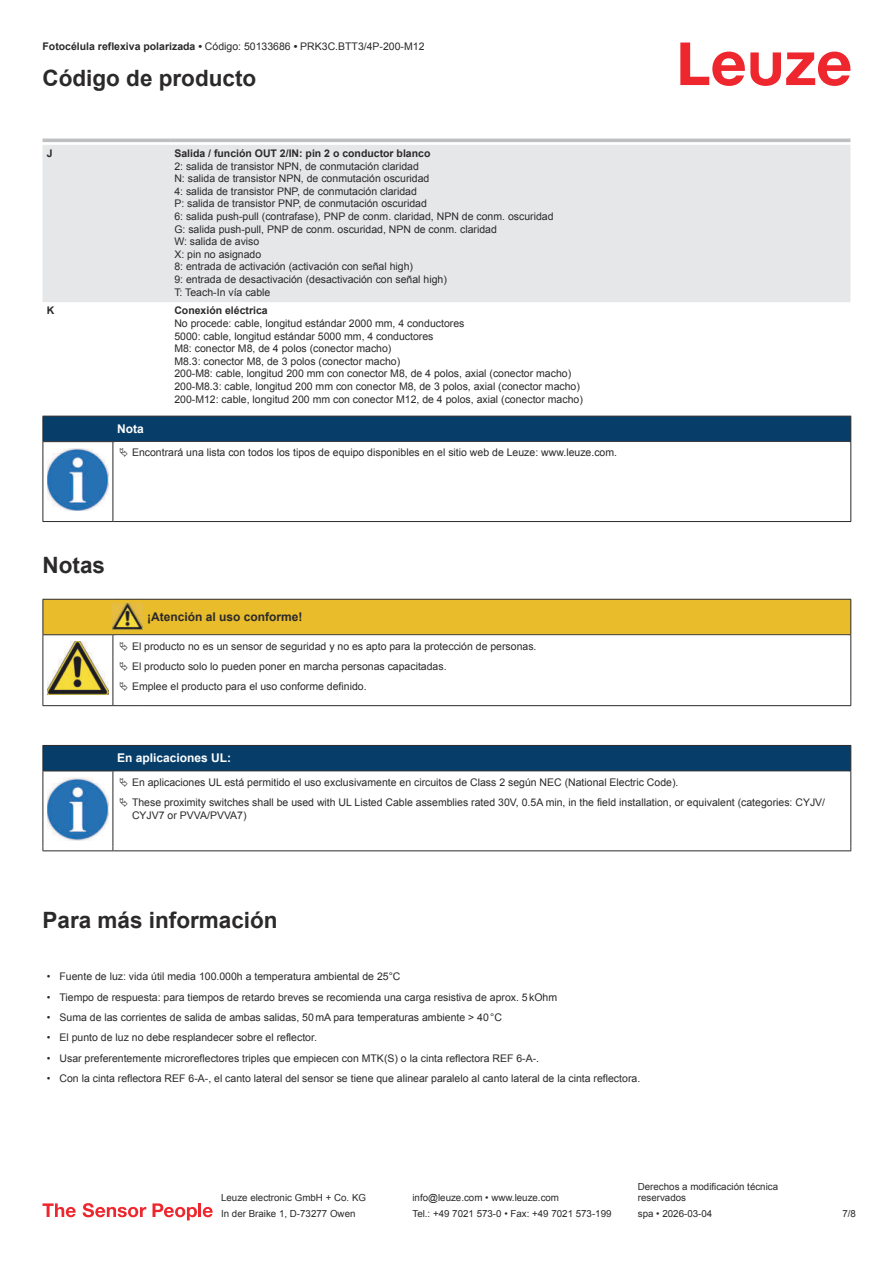
<style>
.page{position:relative;width:893px;height:1263px;background:#fff}
.page>*{position:absolute;margin:0;border:0;box-sizing:border-box;transform-origin:0 0}
.t1{font:700 22.5px "Arial";color:#2b292a}
.t2{font:700 12px "Arial";color:#2b292a}
.t3{font:700 12px "Arial";color:#fff}
.t4{font:10.5px/12.6px "Arial";color:#2b292a}
.t5{font:700 10.5px "Arial";color:#2b292a}
.t6{font:9.75px/11.7px "Arial";color:#2b292a}
.s1{font-weight:700}
</style>
<div class="page">
<svg style="left:680px;top:43px;width:170px;height:43px"></svg>
<div style="left:43px;top:145px;width:807px;height:157px;background:#e6e7e9"></div>
<hr style="left:43px;top:139px;width:127px;height:3px;background:#bdbfc1">
<hr style="left:170px;top:139px;width:680px;height:3px;background:#bdbfc1">
<svg style="left:43px;top:1203px;width:33px;height:14px"></svg>
<svg style="left:83px;top:1203px;width:63px;height:14px"></svg>
<svg style="left:153px;top:1203px;width:44px;height:17px"></svg>
<hr style="left:198px;top:1203px;width:3px;height:14px;background:#ed272d">
<svg style="left:203px;top:1207px;width:10px;height:10px"></svg>
<div style="left:43px;top:416px;width:808px;height:26px;background:#063d69"></div>
<hr style="left:113px;top:441px;width:738px;height:1px;background:#2b292a">
<hr style="left:43px;top:442px;width:1px;height:75px;background:#2b292a">
<hr style="left:113px;top:442px;width:1px;height:75px;background:#2b292a">
<hr style="left:850px;top:442px;width:1px;height:75px;background:#2b292a">
<hr style="left:43px;top:521px;width:70px;height:1px;background:#2b292a">
<hr style="left:113px;top:521px;width:738px;height:1px;background:#2b292a">
<img style="left:47px;top:448px;width:61px;height:63px">
<hr style="left:43px;top:705px;width:70px;height:1px;background:#2b292a">
<hr style="left:113px;top:705px;width:30px;height:1px;background:#2b292a">
<hr style="left:143px;top:705px;width:708px;height:1px;background:#2b292a">
<hr style="left:43px;top:771px;width:1px;height:75px;background:#2b292a">
<hr style="left:113px;top:771px;width:1px;height:75px;background:#2b292a">
<hr style="left:850px;top:771px;width:1px;height:75px;background:#2b292a">
<hr style="left:43px;top:850px;width:70px;height:1px;background:#2b292a">
<hr style="left:113px;top:850px;width:738px;height:1px;background:#2b292a">
<img style="left:47px;top:825px;width:58px;height:15px">
<svg style="left:43px;top:599px;width:808px;height:106px"></svg>
<svg style="left:43px;top:745px;width:808px;height:80px"></svg>
<p class="t4" style="left:43px;top:41px;width:384px"><span class="s1">Fotocélula reflexiva polarizada •</span> Código: 50133686 <span class="s1">•</span> PRK3C.BTT3/4P-200-M12</p>
<h1 class="t1" style="left:43px;top:70px;width:215px">Código de producto</h1>
<p class="t5" style="left:47px;top:149px;width:7px">J</p>
<p class="t5" style="left:174px;top:149px;width:258px">Salida / función OUT 2/IN: pin 2 o conductor blanco</p>
<p class="t4" style="left:174px;top:161px;width:381px">2: salida de transistor NPN, de conmutación claridad<br>N: salida de transistor NPN, de conmutación oscuridad<br>4: salida de transistor PNP, de conmutación claridad<br>P: salida de transistor PNP, de conmutación oscuridad<br>6: salida push-pull (contrafase), PNP de conm. claridad, NPN de conm. oscuridad G: salida push-pull, PNP de conm. oscuridad, NPN de conm. claridad<br>W: salida de aviso<br>X: pin no asignado<br>8: entrada de activación (activación con señal high)<br>9: entrada de desactivación (desactivación con señal high)<br>T: Teach-In vía cable</p>
<p class="t5" style="left:47px;top:307px;width:9px">K</p>
<p class="t5" style="left:174px;top:307px;width:95px">Conexión eléctrica</p>
<p class="t4" style="left:174px;top:318px;width:410px">No procede: cable, longitud estándar 2000 mm, 4 conductores<br>5000: cable, longitud estándar 5000 mm, 4 conductores<br>M8: conector M8, de 4 polos (conector macho)<br>M8.3: conector M8, de 3 polos (conector macho)<br>200-M8: cable, longitud 200 mm con conector M8, de 4 polos, axial (conector macho)<br>200-M8.3: cable, longitud 200 mm con conector M8, de 3 polos, axial (conector macho)<br>200-M12: cable, longitud 200 mm con conector M12, de 4 polos, axial (conector macho)</p>
<p class="t3" style="left:117px;top:424px;width:28px">Nota</p>
<p class="t4" style="left:132px;top:447px;width:487px">Encontrará una lista con todos los tipos de equipo disponibles en el sitio web de Leuze: www.leuze.com.</p>
<h1 class="t1" style="left:43px;top:556px;width:64px">Notas</h1>
<p class="t2" style="left:147px;top:612px;width:157px">¡Atención al uso conforme!</p>
<p class="t4" style="left:132px;top:637px;width:406px;line-height:20.2px">El producto no es un sensor de seguridad y no es apto para la protección de personas.<br>El producto solo lo pueden poner en marcha personas capacitadas.<br>Emplee el producto para el uso conforme definido.</p>
<p class="t3" style="left:117px;top:754px;width:116px">En aplicaciones UL:</p>
<p class="t4" style="left:132px;top:773px;width:695px;line-height:20.2px">En aplicaciones UL está permitido el uso exclusivamente en circuitos de Class 2 según NEC (National Electric Code).<br>These proximity switches shall be used with UL Listed Cable assemblies rated 30V, 0.5A min, in the field installation, or equivalent (categories: CYJV/</p>
<p class="t4" style="left:132px;top:809px;width:116px">CYJV7 or PVVA/PVVA7)</p>
<h1 class="t1" style="left:43px;top:911px;width:237px">Para más información</h1>
<p class="t4" style="left:47px;top:971px;width:355px">• Fuente de luz: vida útil media 100.000h a temperatura ambiental de 25°C</p>
<p class="t4" style="left:47px;top:992px;width:512px">• Tiempo de respuesta: para tiempos de retardo breves se recomienda una carga resistiva de aprox. 5 kOhm</p>
<p class="t4" style="left:47px;top:1012px;width:457px">• Suma de las corrientes de salida de ambas salidas, 50 mA para temperaturas ambiente &gt; 40 °C</p>
<p class="t4" style="left:47px;top:1032px;width:272px">• El punto de luz no debe resplandecer sobre el reflector.</p>
<p class="t4" style="left:47px;top:1052px;width:494px">• Usar preferentemente microreflectores triples que empiecen con MTK(S) o la cinta reflectora REF 6-A-.</p>
<p class="t4" style="left:47px;top:1073px;width:595px">• Con la cinta reflectora REF 6-A-, el canto lateral del sensor se tiene que alinear paralelo al canto lateral de la cinta reflectora.</p>
<p class="t6" style="left:221px;top:1193px;width:146px">Leuze electronic GmbH + Co. KG</p>
<p class="t6" style="left:412px;top:1193px;width:148px">info@leuze.com • www.leuze.com</p>
<p class="t6" style="left:638px;top:1181px;width:142px">Derechos a modificación técnica reservados</p>
<p class="t6" style="left:221px;top:1209px;width:136px">In der Braike 1, D-73277 Owen</p>
<p class="t6" style="left:412px;top:1209px;width:201px">Tel.: +49 7021 573-0 • Fax: +49 7021 573-199</p>
<p class="t6" style="left:638px;top:1209px;width:76px">spa • 2026-03-04</p>
<p class="t6" style="left:842px;top:1209px;width:15px">7 /8</p>
</div>
